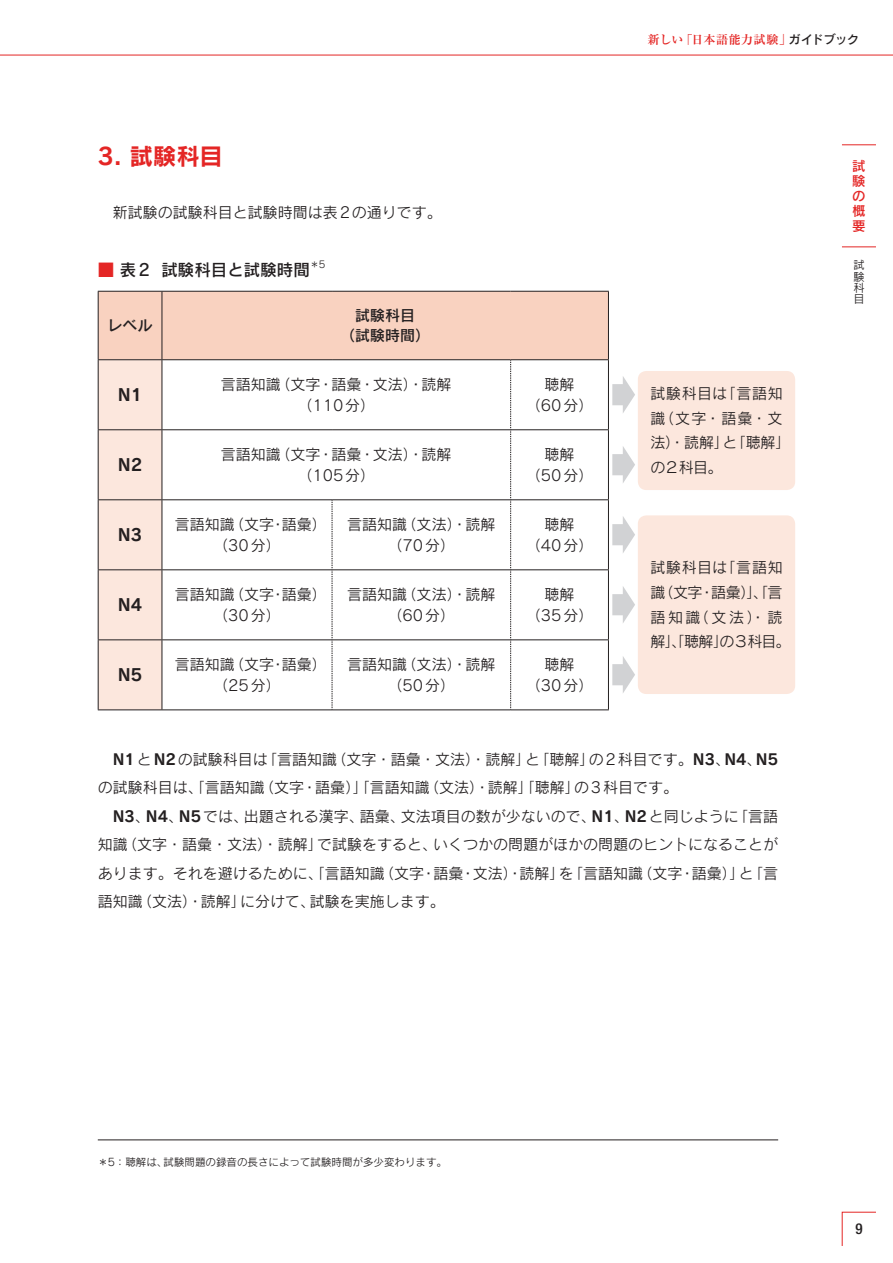
<style>
.page{position:relative;width:893px;height:1263px;background:#fff}
.page>*{position:absolute;margin:0;border:0;box-sizing:border-box;transform-origin:0 0}
.t1{font:23.25px "Rodin CID B";color:#e42625}
.t2{font:16.5px "Rodin CID DB";color:#231f20}
.t3{font:16.5px "Rodin CID B";color:#231f20}
.t4{font:15px/21px "Rodin CID M";color:#231f20;text-align:center}
.t5{font:15px/24.8px "Rodin CID M";letter-spacing:.02em;color:#231f20}
.t6{font:15px/19.5px "Rodin CID DB";color:#231f20;text-align:center}
.t7{font:500 condensed 15px "Helvetica Neue";color:#231f20}
.t8{font:13.5px/14.9px "Rodin CID DB";color:#e42625}
.t9{font:700 12px "Ryumin Pro";letter-spacing:.035em;color:#e42625}
.t10{font:11.25px/11.2px "Rodin CID M";color:#231f20;text-align:justify}
.t11{font:10.5px "Rodin CID M";color:#231f20}
.t12{font:9.6px "Rodin CID M";color:#231f20}
.s1{color:#e42625}
.s2{font-family:"Rodin CID DB";font-weight:400;color:#231f20}
.s3{font-family:"Rodin CID B"}
</style>
<div class="page">
<svg style="left:842px;top:1212px;width:34px;height:34px"></svg>
<hr style="left:842px;top:145px;width:34px;height:1px;background:#e42625">
<hr style="left:842px;top:247px;width:34px;height:1px;background:#e42625">
<hr style="left:0;top:55px;width:893px;height:1px;background:#e42625">
<hr style="left:98px;top:1139px;width:680px;height:1px;background:#231f20">
<svg style="left:98px;top:291px;width:537px;height:419px"></svg>
<div style="left:638px;top:371px;width:157px;height:119px;background:#fce7dd;border-radius:9px"></div>
<div style="left:638px;top:515px;width:157px;height:179px;background:#fce7dd;border-radius:9px"></div>
<h1 class="t1" style="left:98px;top:141px;width:127px">3. 試験科目</h1>
<p class="t4" style="left:98px;top:201px;width:346px">　新試験の試験科目と試験時間は表2の通りです。</p>
<p class="t2" style="left:98px;top:259px;width:214px"><span class="s1">■</span> 表2 試験科目と試験時間</p>
<p class="t12" style="left:310px;top:258px;width:17px">＊5</p>
<p class="t6" style="left:108px;top:315px;width:46px">レベル</p>
<p class="t6" style="left:340px;top:305px;width:91px">試験科目<br>（試験時間）</p>
<p class="t3" style="left:118px;top:384px;width:26px">N1</p>
<p class="t4" style="left:221px;top:373px;width:232px">言語知識（文字・語彙・文法）・読解（110分）</p>
<p class="t4" style="left:526px;top:373px;width:69px">聴解（60分）</p>
<p class="t3" style="left:118px;top:454px;width:26px">N2</p>
<p class="t4" style="left:221px;top:443px;width:232px">言語知識（文字・語彙・文法）・読解（105分）</p>
<p class="t4" style="left:526px;top:443px;width:69px">聴解（50分）</p>
<p class="t3" style="left:118px;top:524px;width:26px">N3</p>
<p class="t4" style="left:175px;top:513px;width:154px">言語知識（文字・語彙）（30分）</p>
<p class="t4" style="left:347px;top:513px;width:150px">言語知識（文法）・読解（70分）</p>
<p class="t4" style="left:526px;top:513px;width:69px">聴解（40分）</p>
<p class="t3" style="left:118px;top:594px;width:26px">N4</p>
<p class="t4" style="left:175px;top:583px;width:154px">言語知識（文字・語彙）（30分）</p>
<p class="t4" style="left:347px;top:583px;width:150px">言語知識（文法）・読解（60分）</p>
<p class="t4" style="left:526px;top:583px;width:69px">聴解（35分）</p>
<p class="t3" style="left:118px;top:664px;width:26px">N5</p>
<p class="t4" style="left:175px;top:653px;width:154px">言語知識（文字・語彙）（25分）</p>
<p class="t4" style="left:347px;top:653px;width:150px">言語知識（文法）・読解（50分）</p>
<p class="t4" style="left:526px;top:653px;width:69px">聴解（30分）</p>
<p class="t9" style="left:648px;top:30px;width:213px">新しい「日本語能力試験」<span class="s2">ガイドブック</span></p>
<p class="t5" style="left:650px;top:381px;width:142px">試験科目は「言語知識（文字・語彙・文法）・読解」と「聴解」の２科目。</p>
<p class="t5" style="left:650px;top:555px;width:142px">試験科目は「言語知識（文字・語彙）」、「言語知識（文法）・読解」、「聴解」の３科目。</p>
<p class="t8" style="left:852px;top:158px;width:16px">試験の概要</p>
<p class="t10" style="left:853px;top:259px;width:12px">試験科目</p>
<p class="t4" style="left:98px;top:744px;width:682px;line-height:28.5px;text-align:left;text-indent:15px"><span class="s3">N1</span>と<span class="s3">N2</span>の試験科目は「言語知識（文字・語彙・文法）・読解」と「聴解」の2科目です。<span class="s3">N3</span>、<span class="s3">N4</span>、<span class="s3">N5</span>の試験科目は、「言語知識（文字・語彙）」「言語知識（文法）・読解」「聴解」の3科目です。</p>
<p class="t4" style="left:98px;top:801px;width:682px;line-height:28.5px;text-align:justify;text-indent:15px"><span class="s3">N3</span>、<span class="s3">N4</span>、<span class="s3">N5</span>では、出題される漢字、語彙、文法項目の数が少ないので、<span class="s3">N1</span>、<span class="s3">N2</span>と同じように「言語知識（文字・語彙・文法）・読解」で試験をすると、いくつかの問題がほかの問題のヒントになることがあります。それを避けるために、「言語知識（文字・語彙・文法）・読解」を「言語知識（文字・語彙）」と「言語知識（文法）・読解」に分けて、試験を実施します。</p>
<p class="t11" style="left:98px;top:1155px;width:351px">＊5：聴解は、試験問題の録音の長さによって試験時間が多少変わります。</p>
<p class="t7" style="left:855px;top:1220px;width:9px">9</p>
</div>
